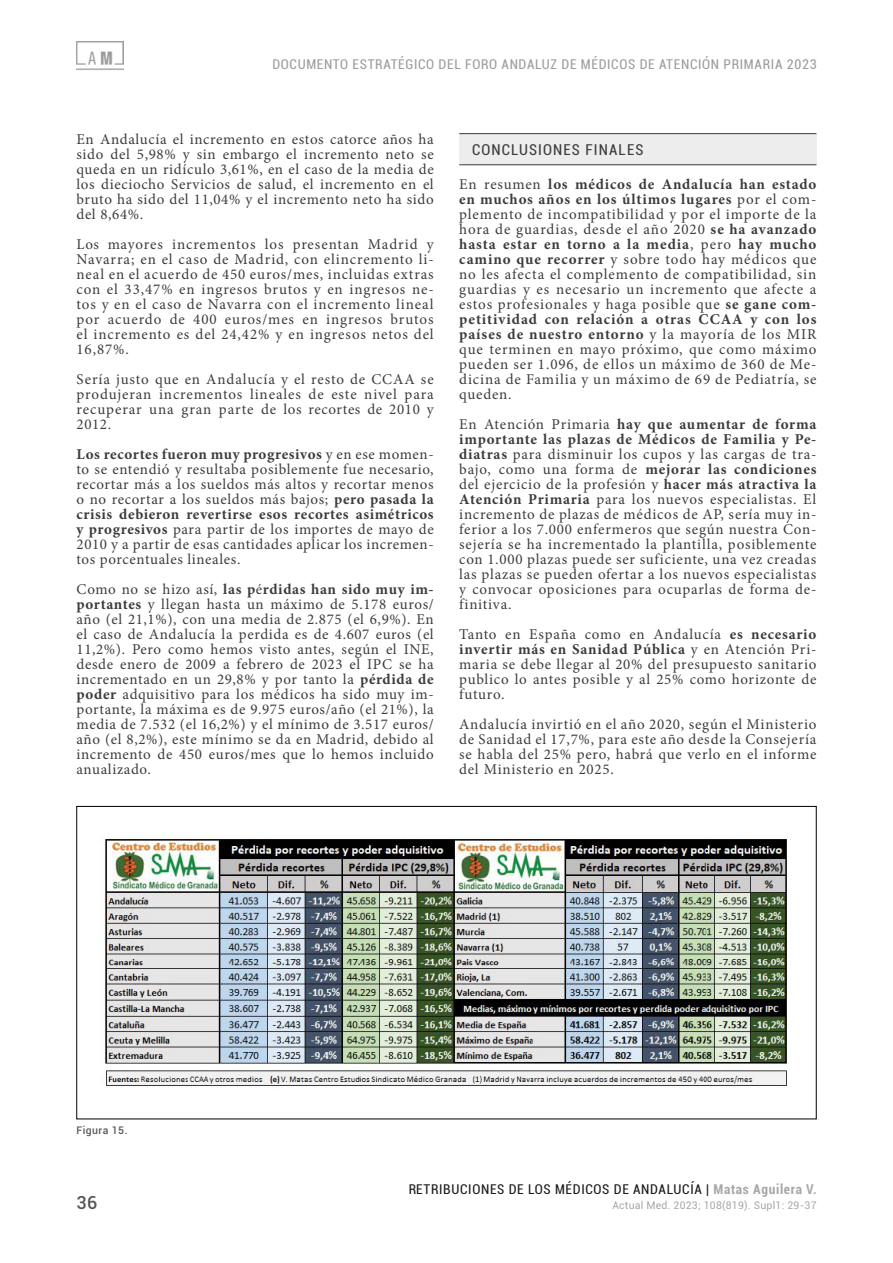
<style>
.page{position:relative;width:893px;height:1263px;background:#fff}
.page>*{position:absolute;margin:0;border:0;box-sizing:border-box;transform-origin:0 0}
.t1{font:500 18px "Roboto";color:#575756}
.AM{font:15px/15px "Minion Pro";letter-spacing:.045em;color:#3c3c3b;text-align:justify}
.Apartados{font:condensed 15px "Roboto";letter-spacing:.075em;color:#3c3c3b}
.t2{font:condensed 13.5px "Roboto";letter-spacing:.05em;color:#9d9d9c}
.t3{font:condensed 13.5px "Roboto";letter-spacing:.05em;color:#000}
.t4{font:10.5px "Roboto";letter-spacing:.02em;color:#9d9d9c}
.Pie-Foto-Tabla{font:500 10.5px "Roboto";letter-spacing:.04em;color:#575756}
.s1{font-weight:700}
.s2{font-weight:700;color:#9d9d9c}
</style>
<div class="page">
<img style="left:77px;top:41px;width:46px;height:29px">
<div style="left:459px;top:133px;width:357px;height:32px;background:#ededed"></div>
<hr style="left:459px;top:133px;width:357px;height:1px;background:#3c3c3b">
<hr style="left:459px;top:164px;width:357px;height:1px;background:#3c3c3b">
<img style="left:100px;top:836px;width:687px;height:252px">
<p class="t2" style="left:272px;top:55px;width:546px">DOCUMENTO ESTRATÉGICO DEL FORO ANDALUZ DE MÉDICOS DE ATENCIÓN PRIMARIA 2023</p>
<p class="AM" style="left:77px;top:132px;width:359px">En Andalucía el incremento en estos catorce años ha sido del 5,98% y sin embargo el incremento neto se queda en un ridículo 3,61%, en el caso de la media de los dieciocho Servicios de salud, el incremento en el bruto ha sido del 11,04% y el incremento neto ha sido del 8,64%.</p>
<p class="AM" style="left:77px;top:237px;width:359px">Los mayores incrementos los presentan Madrid y Navarra; en el caso de Madrid, con elincremento li&shy;neal en el acuerdo de 450 euros/mes, incluidas extras con el 33,47% en ingresos brutos y en ingresos ne&shy;tos y en el caso de Navarra con el incremento lineal por acuerdo de 400 euros/mes en ingresos brutos el incremento es del 24,42% y en ingresos netos del 16,87%.</p>
<p class="AM" style="left:77px;top:372px;width:359px">Sería justo que en Andalucía y el resto de CCAA se produjeran incrementos lineales de este nivel para recuperar una gran parte de los recortes de 2010 y 2012.</p>
<p class="AM" style="left:77px;top:447px;width:359px"><span class="s1">Los recortes fueron muy progresivos</span> y en ese momen&shy;to se entendió y resultaba posiblemente fue necesario, recortar más a los sueldos más altos y recortar menos o no recortar a los sueldos más bajos; <span class="s1">pero pasada la crisis debieron revertirse esos recortes asimétricos y progresivos</span> para partir de los importes de mayo de 2010 y a partir de esas cantidades aplicar los incremen&shy;tos porcentuales lineales.</p>
<p class="AM" style="left:77px;top:582px;width:359px">Como no se hizo así, <span class="s1">las p</span>é<span class="s1">rdidas han sido muy im&shy;portantes</span> y llegan hasta un máximo de 5.178 euros/ año (el 21,1%), con una media de 2.875 (el 6,9%). En el caso de Andalucía la perdida es de 4.607 euros (el 11,2%). Pero como hemos visto antes, según el INE, desde enero de 2009 a febrero de 2023 el IPC se ha incrementado en un 29,8% y por tanto la <span class="s1">pérdida de poder</span> adquisitivo para los médicos ha sido muy im&shy;portante, la máxima es de 9.975 euros/año (el 21%), la media de 7.532 (el 16,2%) y el mínimo de 3.517 euros/ año (el 8,2%), este mínimo se da en Madrid, debido al incremento de 450 euros/mes que lo hemos incluido anualizado.</p>
<p class="Apartados" style="left:472px;top:139px;width:173px">CONCLUSIONES FINALES</p>
<p class="AM" style="left:459px;top:177px;width:359px">En resumen <span class="s1">los médicos de Andalucía han estado en muchos años en los últimos lugares</span> por el com&shy;plemento de incompatibilidad y por el importe de la hora de guardias, desde el año 2020 <span class="s1">se ha avanzado hasta estar en torno a la media</span>, pero <span class="s1">hay mucho camino que recorrer</span> y sobre todo hay médicos que no les afecta el complemento de compatibilidad, sin guardias y es necesario un incremento que afecte a estos profesionales y haga posible que <span class="s1">se gane com&shy;petitividad con relación a otras CCAA y con los países de nuestro entorno</span> y la mayoría de los MIR que terminen en mayo próximo, que como máximo pueden ser 1.096, de ellos un máximo de 360 de Me&shy;dicina de Familia y un máximo de 69 de Pediatría, se queden.</p>
<p class="AM" style="left:459px;top:417px;width:359px">En Atención Primaria <span class="s1">hay que aumentar de forma importante las plazas de Médicos de Familia y Pe&shy;diatras</span> para disminuir los cupos y las cargas de tra&shy;bajo, como una forma de <span class="s1">mejorar las condiciones </span>del ejercicio de la profesión y <span class="s1">hacer más atractiva la Atención Primaria</span> para los nuevos especialistas. El incremento de plazas de médicos de AP, sería muy in&shy;ferior a los 7.000 enfermeros que según nuestra Con&shy;sejería se ha incrementado la plantilla, posiblemente con 1.000 plazas puede ser suficiente, una vez creadas las plazas se pueden ofertar a los nuevos especialistas y convocar oposiciones para ocuparlas de forma de&shy;finitiva.</p>
<p class="AM" style="left:459px;top:627px;width:359px">Tanto en España como en Andalucía <span class="s1">es necesario invertir más en Sanidad Pública</span> y en Atención Pri&shy;maria se debe llegar al 20% del presupuesto sanitario publico lo antes posible y al 25% como horizonte de futuro.</p>
<p class="AM" style="left:459px;top:717px;width:359px">Andalucía invirtió en el año 2020, según el Ministerio de Sanidad el 17,7%, para este año desde la Consejería se habla del 25% pero, habrá que verlo en el informe del Ministerio en 2025.</p>
<p class="Pie-Foto-Tabla" style="left:77px;top:1123px;width:53px">Figura 15.</p>
<p class="t1" style="left:77px;top:1190px;width:22px">36</p>
<p class="t3" style="left:408px;top:1180px;width:410px">RETRIBUCIONES DE LOS MÉDICOS DE ANDALUCÍA | <span class="s2">Matas Aguilera V.</span></p>
<p class="t4" style="left:612px;top:1198px;width:206px">Actual Med. 2023; 108(819). Supl1: 29-37</p>
</div>
